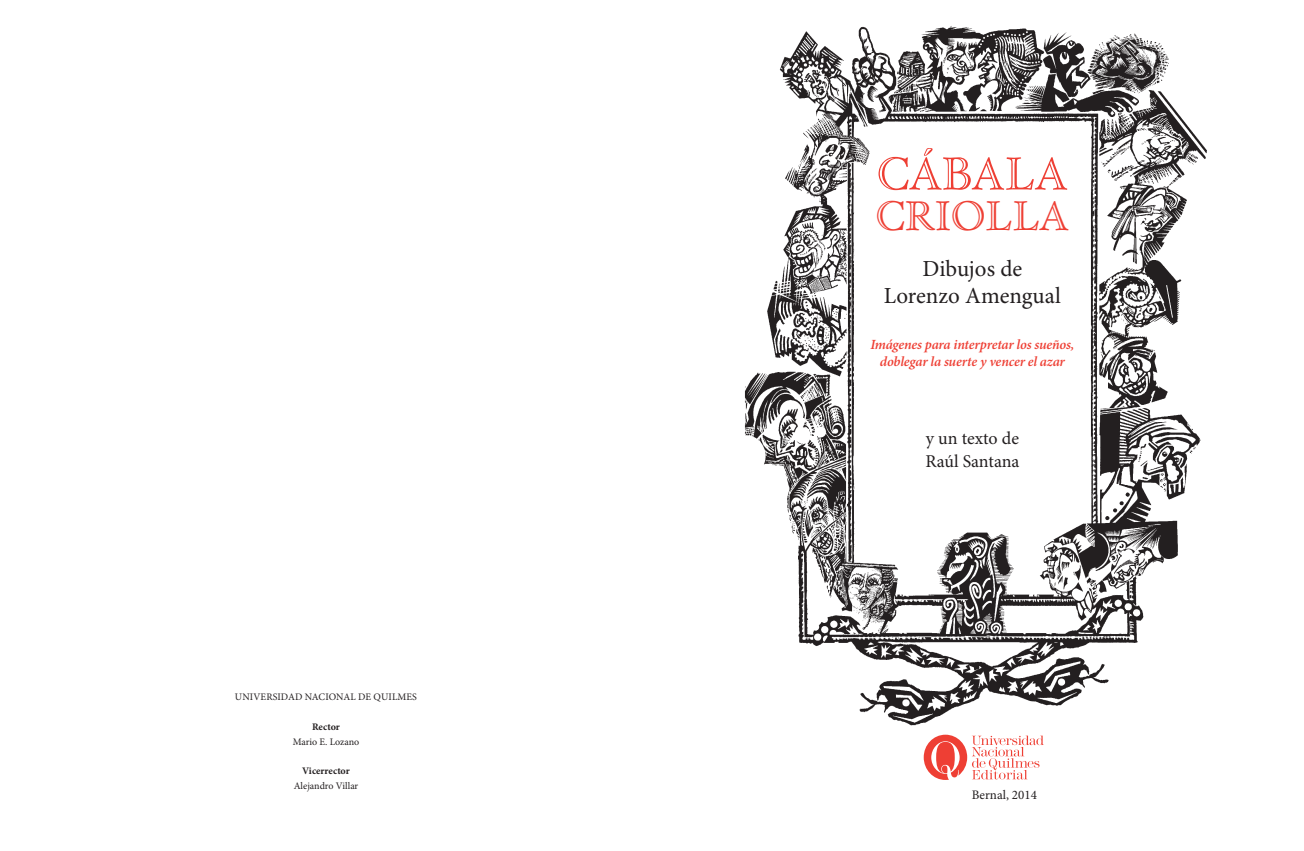
<style>
.page{position:relative;width:1304px;height:851px;background:#fff}
.page>*{position:absolute;margin:0;border:0;box-sizing:border-box;transform-origin:0 0}
.t1{font:50px "Cloister Std Open Face";letter-spacing:-.025em;color:#ee3f34}
.t2{font:45px "Cloister Std Open Face";color:#ee3f34}
.t3{font:23px/27.6px "Minion Pro";color:#231f20;text-align:center}
.t4{font:18px/23px "Minion Pro";color:#231f20}
.t5{font:italic 600 14px/16.8px "Minion Pro";letter-spacing:-.015em;color:#ee3f34;text-align:center}
.t6{font:13px "Minion Pro";letter-spacing:.005em;color:#231f20}
.t7{font:10px "Minion Pro";letter-spacing:.005em;color:#231f20}
.t8{font:700 10px "Minion Pro";letter-spacing:-.005em;color:#231f20}
</style>
<div class="page">
<img style="left:744px;top:26px;width:463px;height:754px">
<svg style="left:924px;top:734px;width:120px;height:45px"></svg>
<p class="t7" style="left:235px;top:690px;width:54px">Universidad</p>
<p class="t7" style="left:305px;top:690px;width:113px">Nacional de Quilmes</p>
<p class="t8" style="left:312px;top:720px;width:29px">Rector</p>
<p class="t7" style="left:293px;top:735px;width:68px">Mario E. Lozano</p>
<p class="t8" style="left:302px;top:765px;width:49px">Vicerrector</p>
<p class="t7" style="left:294px;top:779px;width:66px">Alejandro Villar</p>
<h1 class="t1" style="left:877px;top:147px;width:192px">CÁBALA</h1>
<h2 class="t2" style="left:876px;top:192px;width:195px">CRIOLLA</h2>
<h3 class="t3" style="left:884px;top:255px;width:179px">Dibujos de<br>Lorenzo Amengual</h3>
<p class="t5" style="left:870px;top:336px;width:206px">Imágenes para interpretar los sueños, doblegar la suerte y vencer el azar</p>
<p class="t4" style="left:925px;top:427px;width:96px">y un texto de<br>Raúl Santana</p>
<p class="t6" style="left:972px;top:786px;width:67px">Bernal, 2014</p>
</div>
